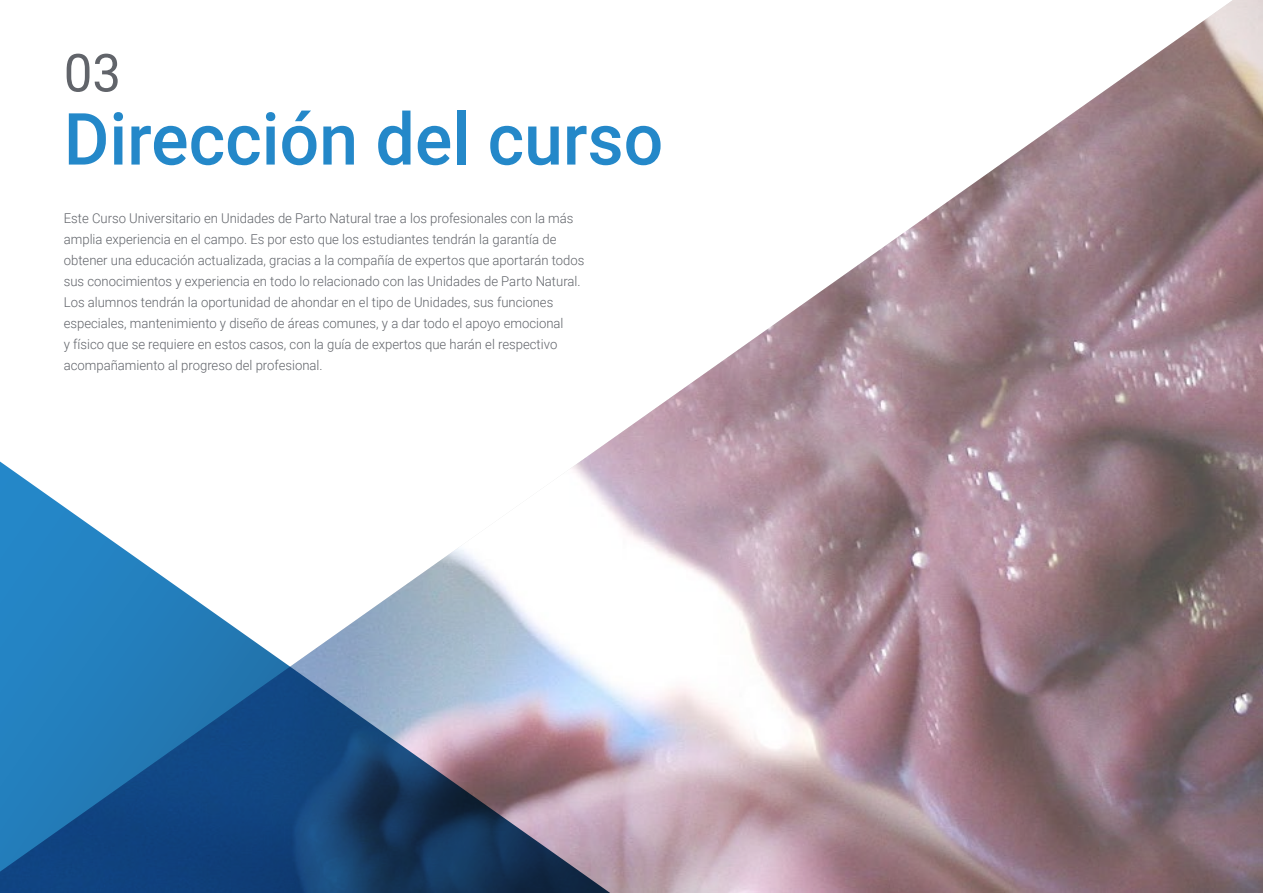
<style>
.page{position:relative;width:1263px;height:893px;background:#fff}
.page>*{position:absolute;margin:0;border:0;box-sizing:border-box;transform-origin:0 0}
.t1{font:500 72px "Roboto";color:#2488c9}
.t2{font:52.5px "Roboto";color:#61646a}
.t3{font:300 13.5px/21px "Roboto";color:#61646a}
</style>
<div class="page">
<img style="left:602px;top:0;width:661px;height:893px">
<svg style="left:0;top:446px;width:640px;height:447px"></svg>
<h2 class="t2" style="left:64px;top:36px;width:59px">03</h2>
<h1 class="t1" style="left:64px;top:89px;width:601px">Dirección del curso</h1>
<p class="t3" style="left:64px;top:207px;width:522px">Este Curso Universitario en Unidades de Parto Natural trae a los profesionales con la más amplia experiencia en el campo. Es por esto que los estudiantes tendrán la garantía de obtener una educación actualizada, gracias a la compañía de expertos que aportarán todos sus conocimientos y experiencia en todo lo relacionado con las Unidades de Parto Natural.<br>Los alumnos tendrán la oportunidad de ahondar en el tipo de Unidades, sus funciones especiales, mantenimiento y diseño de áreas comunes, y a dar todo el apoyo emocional<br>y físico que se requiere en estos casos, con la guía de expertos que harán el respectivo acompañamiento al progreso del profesional.</p>
</div>
